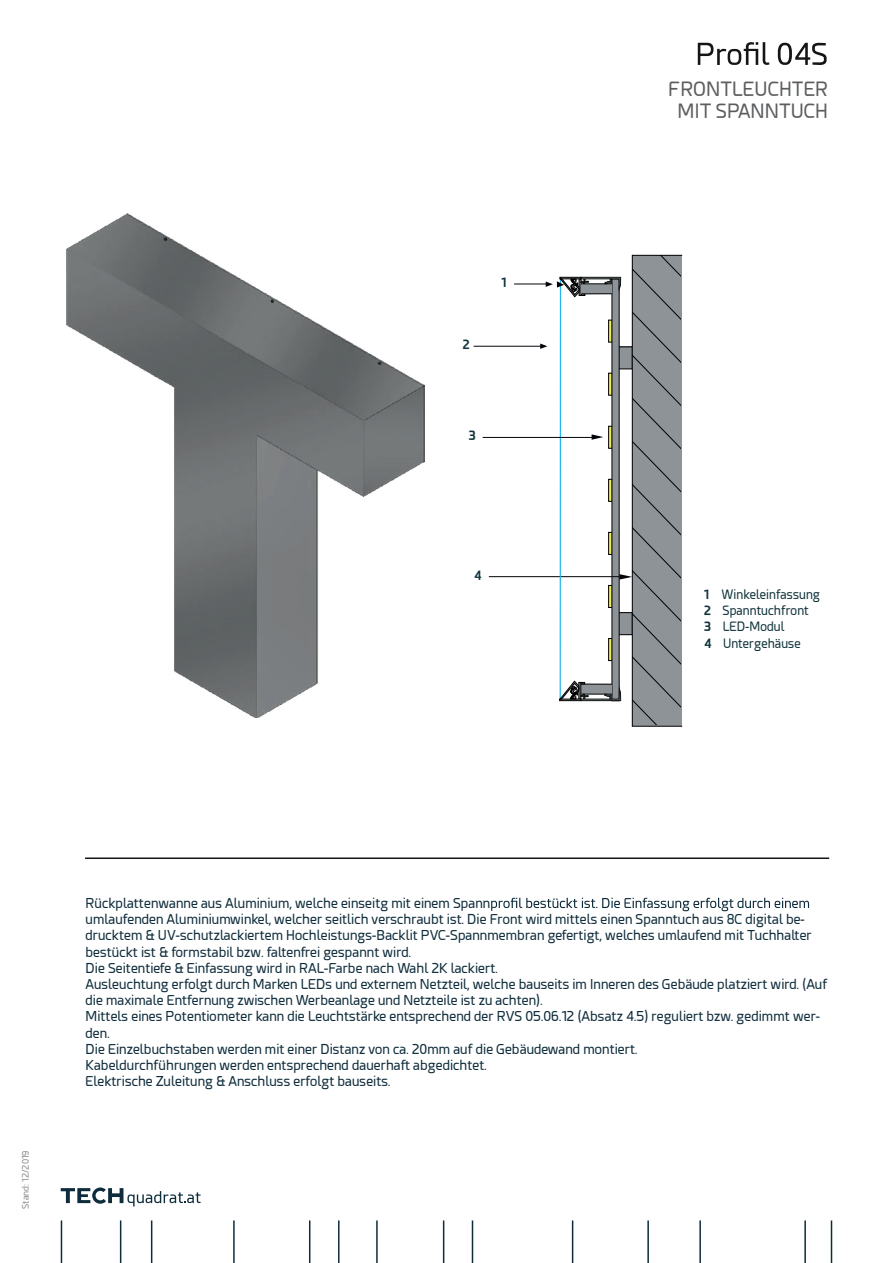
<style>
.page{position:relative;width:893px;height:1263px;background:#fff}
.page>*{position:absolute;margin:0;border:0;box-sizing:border-box;transform-origin:0 0}
.t1{font:19.5px/22.5px "Esphimere";color:#5b5d5f;text-align:center}
.t2{font:13.5px/16.2px "Esphimere";color:#0e2c3b}
.t3{font:12.75px/16.2px "Esphimere";color:#10333b}
.t4{font:700 12.75px "Esphimere";color:#10333b}
.t5{font:9px "Esphimere";color:#8a8d90}
.s1{font-weight:700}
</style>
<div class="page">
<svg style="left:698px;top:42px;width:129px;height:23px"></svg>
<svg style="left:491px;top:898px;width:318px;height:13px"></svg>
<svg style="left:61px;top:1187px;width:140px;height:19px"></svg>
<hr style="left:233px;top:1220px;width:2px;height:43px;background:#0e2c3b">
<hr style="left:151px;top:1220px;width:1px;height:43px;background:#0e2c3b">
<hr style="left:120px;top:1220px;width:1px;height:43px;background:#0e2c3b">
<hr style="left:61px;top:1220px;width:1px;height:43px;background:#0e2c3b">
<hr style="left:309px;top:1220px;width:1px;height:43px;background:#0e2c3b">
<hr style="left:572px;top:1220px;width:1px;height:43px;background:#0e2c3b">
<hr style="left:472px;top:1220px;width:1px;height:43px;background:#0e2c3b">
<hr style="left:443px;top:1220px;width:1px;height:43px;background:#0e2c3b">
<hr style="left:376px;top:1220px;width:2px;height:43px;background:#0e2c3b">
<hr style="left:338px;top:1220px;width:2px;height:43px;background:#0e2c3b">
<hr style="left:804px;top:1220px;width:2px;height:43px;background:#0e2c3b">
<hr style="left:831px;top:1220px;width:1px;height:43px;background:#0e2c3b">
<hr style="left:699px;top:1220px;width:2px;height:43px;background:#0e2c3b">
<hr style="left:647px;top:1220px;width:2px;height:43px;background:#0e2c3b">
<hr style="left:85px;top:857px;width:744px;height:2px;background:#171418">
<hr style="left:474px;top:346px;width:68px;height:1px;background:#03050a">
<hr style="left:514px;top:284px;width:33px;height:1px;background:#03050a">
<hr style="left:489px;top:576px;width:130px;height:1px;background:#03050a">
<hr style="left:483px;top:437px;width:110px;height:1px;background:#03050a">
<svg style="left:540px;top:255px;width:140px;height:469px"></svg>
<img style="left:66px;top:214px;width:358px;height:503px">
<p class="t4" style="left:463px;top:337px;width:9px">2</p>
<p class="t4" style="left:501px;top:274px;width:7px">1</p>
<p class="t4" style="left:469px;top:427px;width:9px">3</p>
<p class="t4" style="left:474px;top:567px;width:9px">4</p>
<h1 class="t1" style="left:668px;top:78px;width:161px">FRONTLEUCHTER<br>MIT SPANNTUCH</h1>
<p class="t3" style="left:704px;top:587px;width:118px"><span class="s1">1</span> Winkeleinfassung<br><span class="s1">2</span> Spanntuchfront<br><span class="s1">3</span> LED-Modul<br><span class="s1">4</span> Untergehäuse</p>
<p class="t5" style="left:21px;top:1208px;width:60px;rotate:-90deg">Stand: 12/2019</p>
<p class="t2" style="left:86px;top:895px;width:743px">Rückplattenwanne aus Aluminium, welche einseitg mit einem Spann<br>umlaufenden Aluminiumwinkel, welcher seitlich verschraubt ist. Die Front wird mittels einen Spanntuch aus 8C digital be&shy;drucktem &amp; UV-schutzlackiertem Hochleistungs-Backlit PVC-Spannmembran gefertigt, welches umlaufend mit Tuchhalter bestückt ist &amp; formstabil bzw. faltenfrei gespannt wird.<br>Die Seitentiefe &amp; Einfassung wird in RAL-Farbe nach Wahl 2K lackiert.<br>Ausleuchtung erfolgt durch Marken LEDs und externem Netzteil, welche bauseits im Inneren des Gebäude platziert wird. (Auf die maximale Entfernung zwischen Werbeanlage und Netzteile ist zu achten).<br>Mittels eines Potentiometer kann die Leuchtstärke entsprechend der RVS 05.06.12 (Absatz 4.5) reguliert bzw. gedimmt wer&shy;den.<br>Die Einzelbuchstaben werden mit einer Distanz von ca. 20mm auf die Gebäudewand montiert.<br>Kabeldurchführungen werden entsprechend dauerhaft abgedichtet.<br>Elektrische Zuleitung &amp; Anschluss erfolgt bauseits.</p>
</div>
